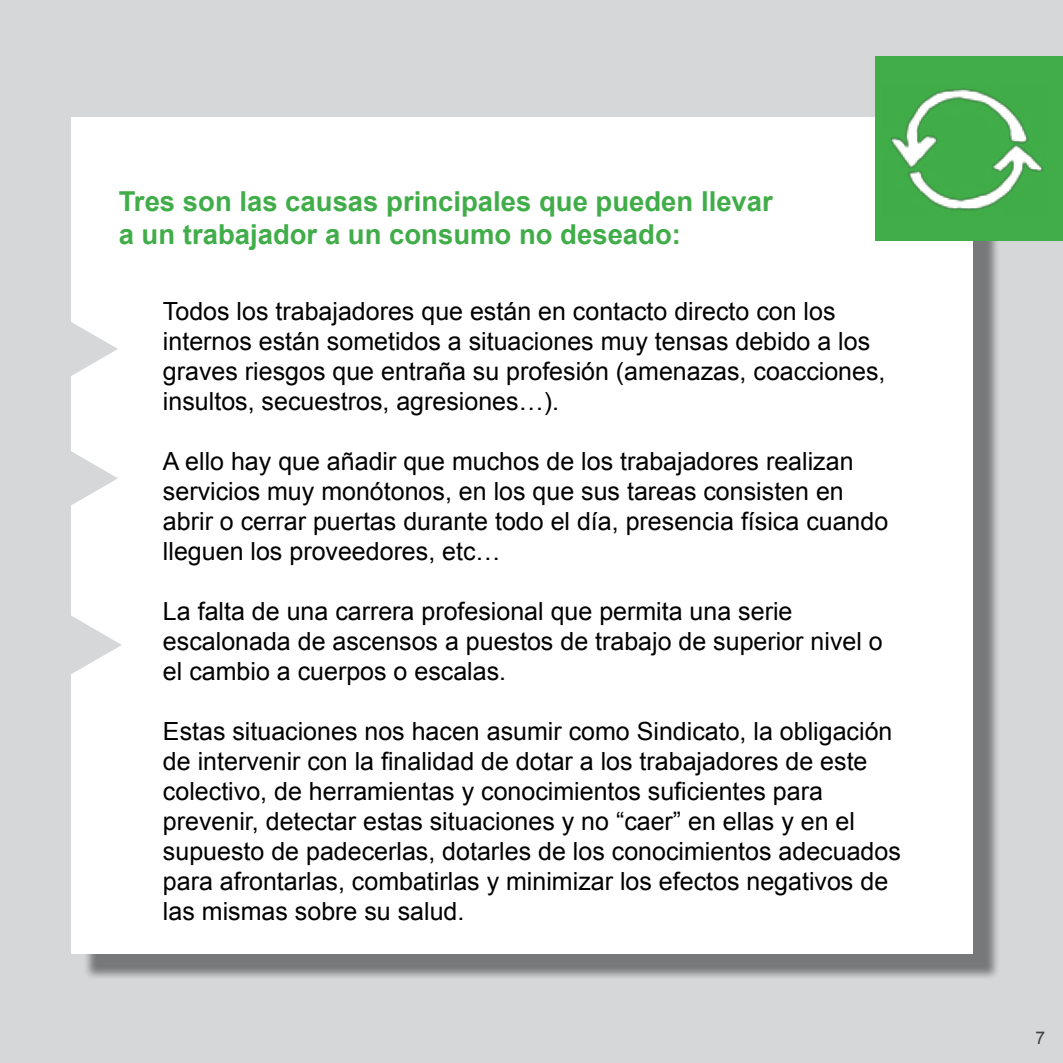
<style>
.page{position:relative;width:1063px;height:1063px;background:#d5d7d8}
.page>*{position:absolute;margin:0;border:0;box-sizing:border-box;transform-origin:0 0}
.t1{font:700 27.5px/33px "Arial";color:#41ad49}
.t2{font:25px/30px "Arial";color:#000}
.t3{font:17.5px "Arial";color:#414042}
</style>
<div class="page">
<div style="left:83px;top:129px;width:917px;height:852px;background:#000;opacity:.44"></div>
<div style="left:71px;top:117px;width:902px;height:836px;background:#fff"></div>
<div style="left:876px;top:57px;width:187px;height:184px;background:#41ad49"></div>
<img style="left:891px;top:88px;width:153px;height:123px">
<svg style="left:71px;top:322px;width:47px;height:54px"></svg>
<svg style="left:71px;top:451px;width:47px;height:54px"></svg>
<svg style="left:71px;top:616px;width:51px;height:58px"></svg>
<p class="t1" style="left:119px;top:186px;width:656px">Tres son las causas principales que pueden llevar a un trabajador a un consumo no deseado:</p>
<p class="t2" style="left:163px;top:297px;width:724px">Todos los trabajadores que están en contacto directo con los internos están sometidos a situaciones muy tensas debido a los graves riesgos que entraña su profesión (amenazas, coacciones, insultos, secuestros, agresiones…).</p>
<p class="t2" style="left:163px;top:447px;width:727px">A ello hay que añadir que muchos de los trabajadores realizan servicios muy monótonos, en los que sus tareas consisten en abrir o cerrar puertas durante todo el día, presencia física cuando lleguen los proveedores, etc…</p>
<p class="t2" style="left:163px;top:597px;width:721px">La falta de una carrera profesional que permita una serie escalonada de ascensos a puestos de trabajo de superior nivel o el cambio a cuerpos o escalas.</p>
<p class="t2" style="left:163px;top:717px;width:739px">Estas situaciones nos hacen asumir como Sindicato, la obligación de intervenir con la finalidad de dotar a los trabajadores de este colectivo, de herramientas y conocimientos suficientes para prevenir, detectar estas situaciones y no “caer” en ellas y en el supuesto de padecerlas, dotarles de los conocimientos adecuados para afrontarlas, combatirlas y minimizar los efectos negativos de las mismas sobre su salud.</p>
<p class="t3" style="left:1035px;top:1026px;width:11px">7</p>
</div>
